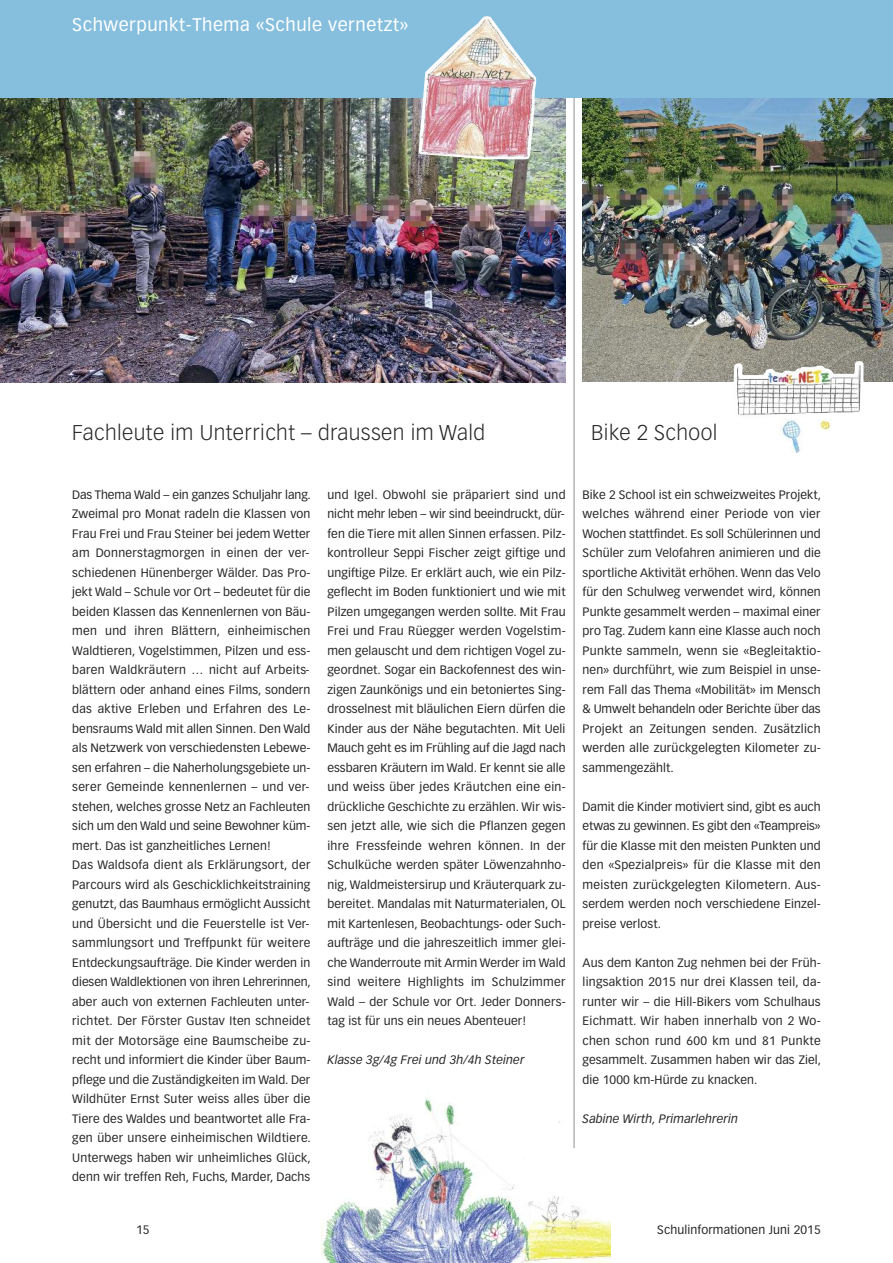
<style>
.page{position:relative;width:893px;height:1263px;background:#fff}
.page>*{position:absolute;margin:0;border:0;box-sizing:border-box;transform-origin:0 0}
.t1{font:300 21px "Vectora LH";letter-spacing:.02em;color:#272627}
.t2{font:18px "Vectora LH";letter-spacing:.03em;color:#fff}
.t3{font:12px/19.5px "Vectora LH";letter-spacing:.01em;color:#272627;text-align:justify}
.t4{font:italic 12px "Vectora LH";letter-spacing:.01em;color:#272627}
</style>
<div class="page">
<img style="left:322px;top:1092px;width:288px;height:171px">
<img style="left:583px;top:98px;width:310px;height:283px">
<img style="left:0;top:98px;width:566px;height:285px">
<div style="left:0;top:0;width:893px;height:98px;background:#86bfde"></div>
<hr style="left:574px;top:98px;width:1px;height:1050px;background:#919396">
<img style="left:733px;top:361px;width:131px;height:92px">
<img style="left:418px;top:16px;width:118px;height:144px">
<h2 class="t2" style="left:72px;top:17px;width:338px">Schwerpunkt-Thema «Schule vernetzt»</h2>
<h1 class="t1" style="left:72px;top:424px;width:414px">Fachleute im Unterricht – draussen im Wald</h1>
<h1 class="t1" style="left:591px;top:424px;width:128px">Bike 2 School</h1>
<p class="t3" style="left:72px;top:485px;width:240px;text-align:left">Das Thema Wald – ein ganzes Schuljahr lang.<br>Zweimal pro Monat radeln die Klassen von Frau Frei und Frau Steiner bei jedem Wetter am Donnerstagmorgen in einen der ver&shy;schiedenen Hünenberger Wälder. Das Pro&shy;jekt Wald – Schule vor Ort – bedeutet für die beiden Klassen das Kennenlernen von Bäu&shy;men und ihren Blättern, einheimischen Waldtieren, Vogelstimmen, Pilzen und ess&shy;baren Waldkräutern … nicht auf Arbeits&shy;blättern oder anhand eines Films, sondern das aktive Erleben und Erfahren des Le&shy;bensraums Wald mit allen Sinnen. Den Wald als Netzwerk von verschiedensten Lebewe&shy;sen erfahren – die Naherholungsgebiete un&shy;serer Gemeinde kennenlernen – und ver&shy;stehen, welches grosse Netz an Fachleuten sich um den Wald und seine Bewohner küm&shy;mert. Das ist ganzheitliches Lernen!<br>Das Waldsofa dient als Erklärungsort, der Parcours wird als Geschicklichkeitstraining genutzt, das Baumhaus ermöglicht Aussicht und Übersicht und die Feuerstelle ist Ver&shy;sammlungsort und Treffpunkt für weitere Entdeckungsaufträge. Die Kinder werden in diesen Waldlektionen von ihren Lehrerinnen, aber auch von externen Fachleuten unter&shy;richtet. Der Förster Gustav Iten schneidet mit der Motorsäge eine Baumscheibe zu&shy;recht und informiert die Kinder über Baum&shy;pflege und die Zuständigkeiten im Wald. Der Wildhüter Ernst Suter weiss alles über die Tiere des Waldes und beantwortet alle Fra&shy;gen über unsere einheimischen Wildtiere.<br>Unterwegs haben wir unheimliches Glück, denn wir treffen Reh, Fuchs, Marder, Dachs</p>
<p class="t3" style="left:327px;top:485px;width:240px">und Igel. Obwohl sie präpariert sind und nicht mehr leben – wir sind beeindruckt, dür&shy;fen die Tiere mit allen Sinnen erfassen. Pilz&shy;kontrolleur Seppi Fischer zeigt giftige und ungiftige Pilze. Er erklärt auch, wie ein Pilz&shy;geflecht im Boden funktioniert und wie mit Pilzen umgegangen werden sollte. Mit Frau Frei und Frau Rüegger werden Vogelstim&shy;men gelauscht und dem richtigen Vogel zu&shy;geordnet. Sogar ein Backofennest des win&shy;zigen Zaunkönigs und ein betoniertes Sing&shy;drosselnest mit bläulichen Eiern dürfen die Kinder aus der Nähe begutachten. Mit Ueli Mauch geht es im Frühling auf die Jagd nach essbaren Kräutern im Wald. Er kennt sie alle und weiss über jedes Kräutchen eine ein&shy;drückliche Geschichte zu erzählen. Wir wis&shy;sen jetzt alle, wie sich die Pflanzen gegen ihre Fressfeinde wehren können. In der Schulküche werden später Löwenzahnho&shy;nig, Waldmeistersirup und Kräuterquark zu&shy;bereitet. Mandalas mit Naturmaterialen, OL mit Kartenlesen, Beobachtungs- oder Such&shy;aufträge und die jahreszeitlich immer glei&shy;che Wanderroute mit Armin Werder im Wald sind weitere Highlights im Schulzimmer Wald – der Schule vor Ort. Jeder Donners&shy;tag ist für uns ein neues Abenteuer!</p>
<p class="t4" style="left:327px;top:1055px;width:198px">Klasse 3g/4g Frei und 3h/4h Steiner</p>
<p class="t3" style="left:583px;top:485px;width:240px">Bike 2 School ist ein schweizweites Projekt, welches während einer Periode von vier Wochen stattfindet. Es soll Schülerinnen und Schüler zum Velofahren animieren und die sportliche Aktivität erhöhen. Wenn das Velo für den Schulweg verwendet wird, können Punkte gesammelt werden – maximal einer pro Tag. Zudem kann eine Klasse auch noch Punkte sammeln, wenn sie «Begleitaktio&shy;nen» durchführt, wie zum Beispiel in unse&shy;rem Fall das Thema «Mobilität» im Mensch &amp; Umwelt behandeln oder Berichte über das Projekt an Zeitungen senden. Zusätzlich werden alle zurückgelegten Kilometer zu&shy;sammengezählt.</p>
<p class="t3" style="left:583px;top:797px;width:240px">Damit die Kinder motiviert sind, gibt es auch etwas zu gewinnen. Es gibt den «Teampreis» für die Klasse mit den meisten Punkten und den «Spezialpreis» für die Klasse mit den meisten zurückgelegten Kilometern. Aus&shy;serdem werden noch verschiedene Einzel&shy;preise verlost.</p>
<p class="t3" style="left:583px;top:953px;width:240px">Aus dem Kanton Zug nehmen bei der Früh&shy;lingsaktion 2015 nur drei Klassen teil, da&shy;runter wir – die Hill-Bikers vom Schulhaus Eichmatt. Wir haben innerhalb von 2 Wo&shy;chen schon rund 600 km und 81 Punkte gesammelt. Zusammen haben wir das Ziel, die 1000 km-Hürde zu knacken.</p>
<p class="t4" style="left:583px;top:1113px;width:157px">Sabine Wirth, Primarlehrerin</p>
<p class="t3" style="left:136px;top:1221px;width:15px">15</p>
<p class="t3" style="left:657px;top:1221px;width:165px">Schulinformationen Juni 2015</p>
</div>
